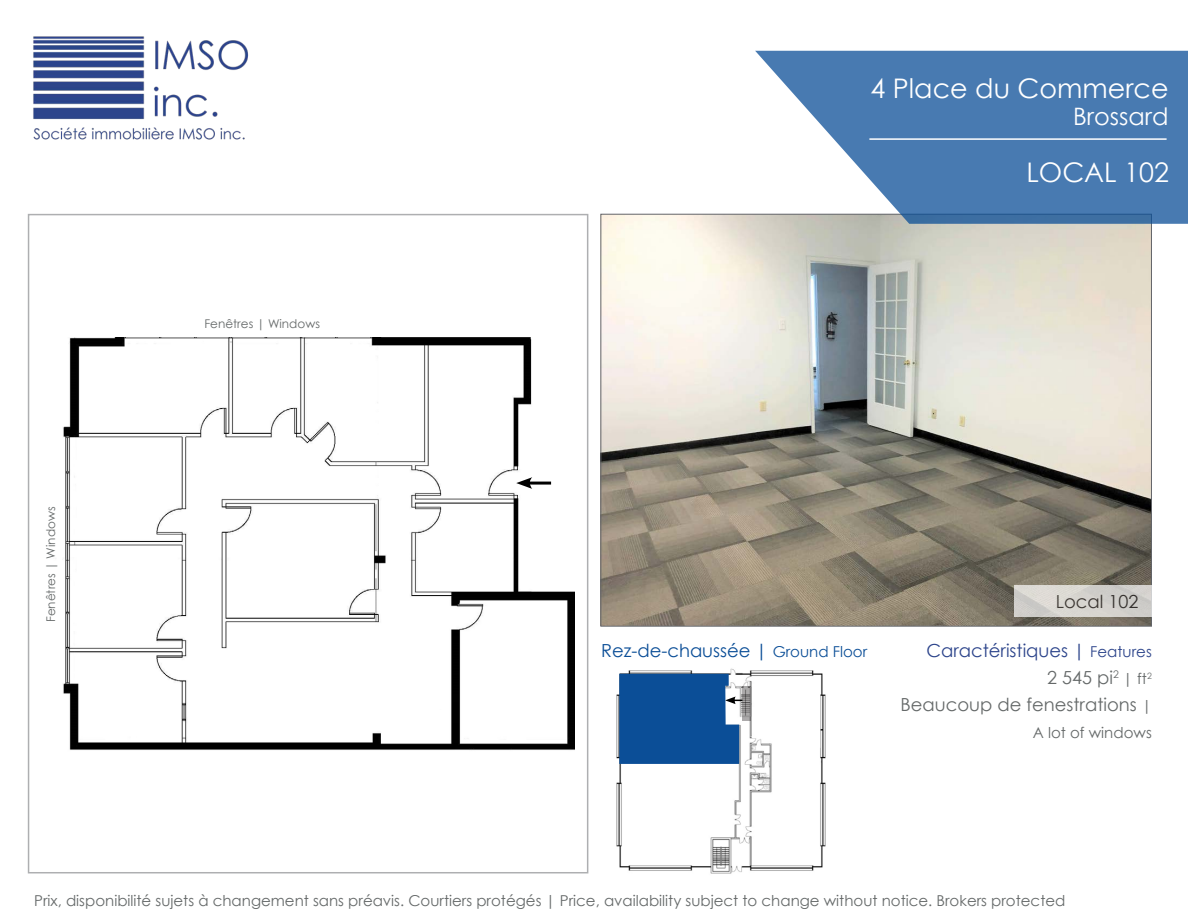
<style>
.page{position:relative;width:1188px;height:918px;background:#fff}
.page>*{position:absolute;margin:0;border:0;box-sizing:border-box;transform-origin:0 0}
.t1{font:27px "Century Gothic";color:#fff}
.t2{font:24px "Century Gothic";color:#fff}
.t3{font:18px "Century Gothic";color:#656969}
.t4{font:18px "Century Gothic";color:#0b4e97}
.t5{font:18px "Century Gothic";color:#2c448b}
.t6{font:18px "Century Gothic";color:#231f20}
.t7{font:15px "Century Gothic";color:#656969}
.t8{font:12px "Century Gothic";color:#656969}
.s1{font-size:15px}
</style>
<div class="page">
<img style="left:33px;top:36px;width:216px;height:104px">
<img style="left:602px;top:216px;width:548px;height:409px">
<div style="left:1014px;top:586px;width:138px;height:31px;background:#d4d2ce"></div>
<img style="left:63px;top:337px;width:512px;height:413px">
<hr style="left:527px;top:482px;width:24px;height:3px;background:#000">
<svg style="left:516px;top:477px;width:16px;height:12px"></svg>
<img style="left:616px;top:668px;width:210px;height:206px">
<svg style="left:742px;top:686px;width:8px;height:35px"></svg>
<svg style="left:619px;top:674px;width:123px;height:90px;background:#1d5a9d"></svg>
<svg style="left:755px;top:51px;width:433px;height:173px;fill:#487ab1"></svg>
<hr style="left:869px;top:138px;width:298px;height:2px;background:#fff">
<p class="t8" style="left:43px;top:622px;width:117px;rotate:-90deg">Fenêtres | Windows</p>
<p class="t8" style="left:204px;top:315px;width:117px">Fenêtres | Windows</p>
<h1 class="t1" style="left:870px;top:69px;width:300px">4 Place du Commerce</h1>
<h2 class="t2" style="left:1073px;top:99px;width:97px">Brossard</h2>
<p class="t1" style="left:1026px;top:153px;width:144px">LOCAL 102</p>
<p class="t4" style="left:601px;top:638px;width:268px">Rez-de-chaussée | <span class="s1">Ground Floor</span></p>
<p class="t6" style="left:1056px;top:589px;width:84px">Local 102</p>
<p class="t5" style="left:927px;top:638px;width:227px">Caractéristiques | <span class="s1">Features</span></p>
<p class="t3" style="left:1047px;top:665px;width:106px">2 545 pi<sup>2</sup> <span class="s1">| ft</span><sup>2</sup></p>
<p class="t3" style="left:901px;top:692px;width:253px">Beaucoup de fenestrations <span class="s1">|</span></p>
<p class="t7" style="left:1033px;top:722px;width:121px">A lot of windows</p>
<p class="t7" style="left:34px;top:890px;width:1033px">Prix, disponibilité sujets à changement sans préavis. Courtiers protégés | Price, availability subject to change without notice. Brokers protected</p>
</div>
